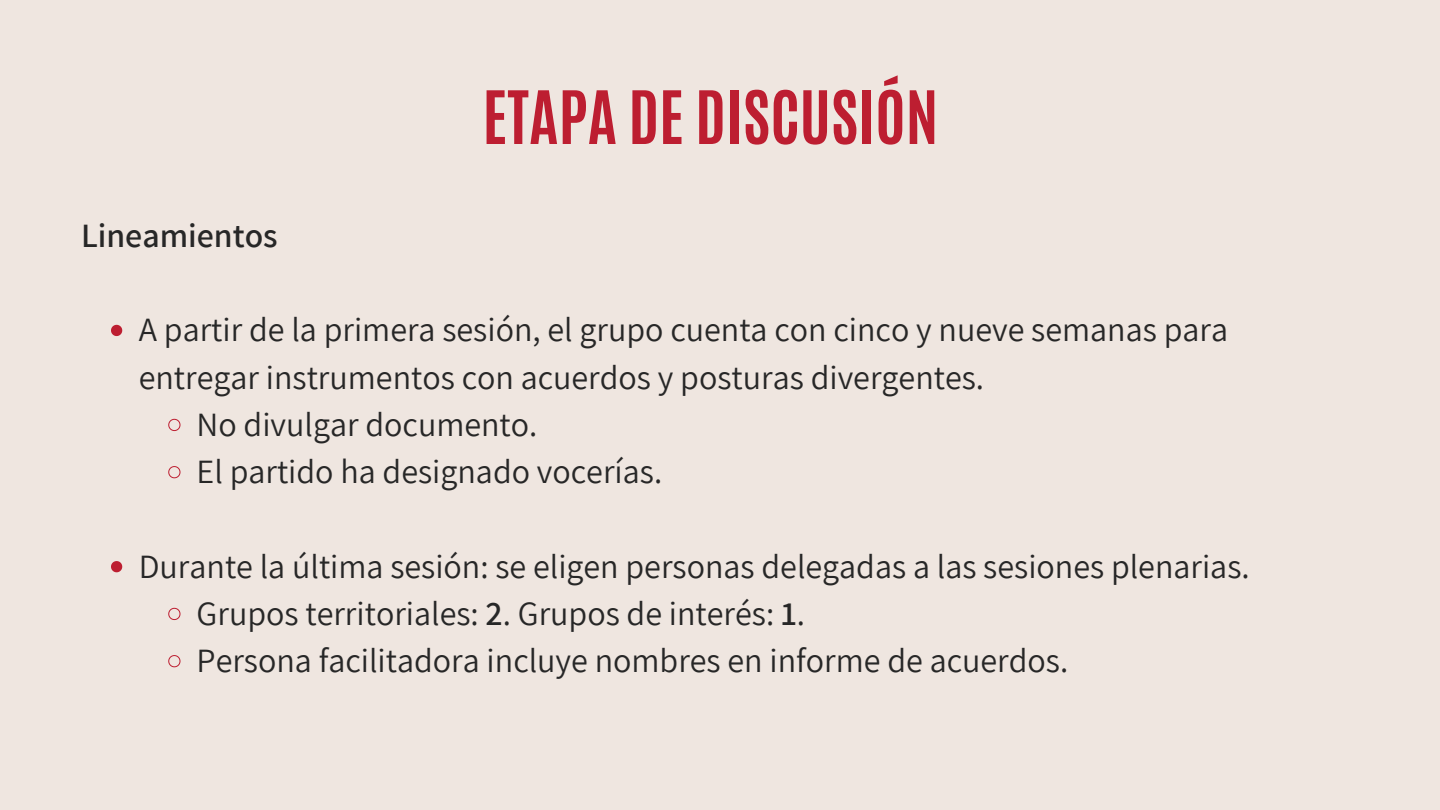
<style>
.page{position:relative;width:1440px;height:810px;background:#efe6e0}
.page>*{position:absolute;margin:0;border:0;box-sizing:border-box;transform-origin:0 0}
.t1{font:700 62.5px "Antonio";color:#bd1e31}
.t2{font:34px/47.2px "Assistant";color:#272727}
.t3{font:600 34px "Assistant";color:#272727}
.s1{font-weight:600}
</style>
<div class="page">
<svg style="left:111px;top:325px;width:11px;height:11px"></svg>
<svg style="left:168px;top:418px;width:13px;height:13px"></svg>
<svg style="left:168px;top:466px;width:13px;height:13px"></svg>
<svg style="left:111px;top:561px;width:11px;height:11px"></svg>
<svg style="left:168px;top:607px;width:13px;height:13px"></svg>
<svg style="left:168px;top:655px;width:13px;height:13px"></svg>
<p class="t3" style="left:81px;top:212px;width:198px">Lineamientos</p>
<h1 class="t1" style="left:483px;top:73px;width:457px">ETAPA DE DISCUSIÓN</h1>
<p class="t2" style="left:139px;top:305px;width:1091px">A partir de la primera sesión, el grupo cuenta con cinco y nueve semanas para</p>
<p class="t2" style="left:139px;top:352px;width:847px">entregar instrumentos con acuerdos y posturas divergentes.</p>
<p class="t2" style="left:197px;top:400px;width:342px">No divulgar documento.</p>
<p class="t2" style="left:197px;top:447px;width:467px">El partido ha designado vocerías.</p>
<p class="t2" style="left:197px;top:541px;width:1055px;text-indent:-58px">Durante la última sesión: se eligen personas delegadas a las sesiones plenarias.<br>Grupos territoriales: <span class="s1">2</span>. Grupos de interés: <span class="s1">1</span>.<br>Persona facilitadora incluye nombres en informe de acuerdos.</p>
</div>
